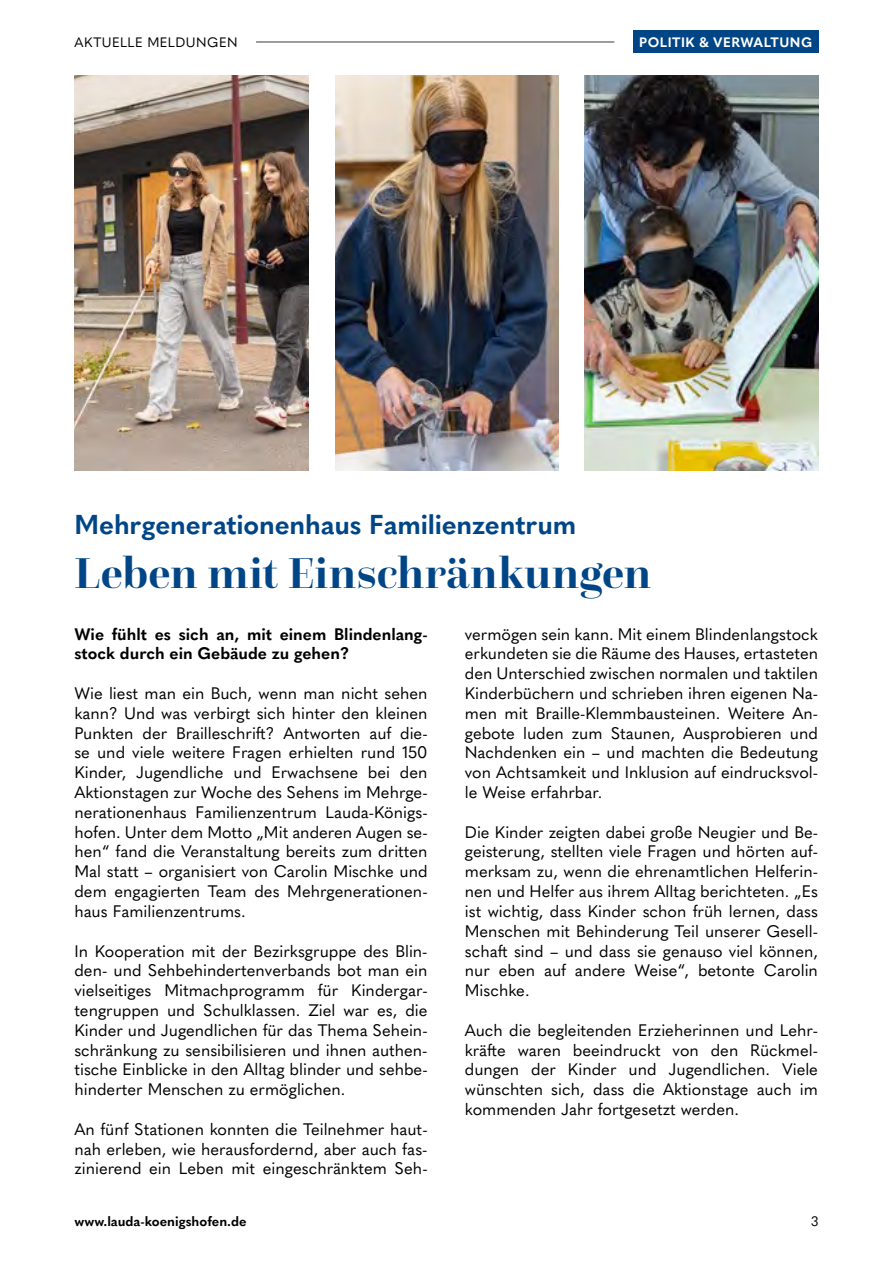
<style>
.page{position:relative;width:893px;height:1263px;background:#fff}
.page>*{position:absolute;margin:0;border:0;box-sizing:border-box;transform-origin:0 0}
.t1{font:700 45px "Questa Grande";letter-spacing:.015em;color:#004687}
.t2{font:700 27px "Quasimoda";letter-spacing:-.005em;color:#004687}
.t3{font:16.5px/19.8px "Quasimoda";color:#000;text-align:justify}
.t4{font:700 16.5px/19.8px "Quasimoda";color:#000}
.t5{font:700 13.5px "Quasimoda";color:#000}
.t6{font:13.5px "Quasimoda";letter-spacing:.04em;color:#000}
.t7{font:700 13.5px "Quasimoda";letter-spacing:.035em;color:#fff}
</style>
<div class="page">
<img style="left:75px;top:75px;width:234px;height:396px">
<img style="left:335px;top:75px;width:223px;height:396px">
<img style="left:585px;top:75px;width:234px;height:396px">
<div style="left:633px;top:31px;width:186px;height:22px;background:#004687"></div>
<hr style="left:256px;top:42px;width:358px;height:1px;background:#3c3c3b">
<p class="t6" style="left:74px;top:32px;width:165px">AKTUELLE MELDUNGEN</p>
<p class="t7" style="left:639px;top:32px;width:174px">POLITIK &amp; VERWALTUNG</p>
<h2 class="t2" style="left:74px;top:504px;width:503px">Mehrgenerationenhaus Familienzentrum</h2>
<h1 class="t1" style="left:74px;top:545px;width:578px">Leben mit Einschränkungen</h1>
<p class="t4" style="left:74px;top:623px;width:355px">Wie fühlt es sich an, mit einem Blindenlang&shy;stock durch ein Gebäude zu gehen?</p>
<p class="t3" style="left:74px;top:682px;width:355px">Wie liest man ein Buch, wenn man nicht sehen kann? Und was verbirgt sich hinter den kleinen Punkten der Brailleschrift? Antworten auf die&shy;se und viele weitere Fragen erhielten rund 150<br>Kinder, Jugendliche und Erwachsene bei den Aktionstagen zur Woche des Sehens im Mehrge&shy;nerationenhaus Familienzentrum Lauda-Königs&shy;hofen. Unter dem Motto „Mit anderen Augen se&shy;hen“ fand die Veranstaltung bereits zum dritten Mal statt – organisiert von Carolin Mischke und dem engagierten Team des Mehrgenerationen&shy;haus Familienzentrums.</p>
<p class="t3" style="left:74px;top:940px;width:355px">In Kooperation mit der Bezirksgruppe des Blin&shy;den- und Sehbehindertenverbands bot man ein vielseitiges Mitmachprogramm für Kindergar&shy;tengruppen und Schulklassen. Ziel war es, die Kinder und Jugendlichen für das Thema Sehein&shy;schränkung zu sensibilisieren und ihnen authen&shy;tische Einblicke in den Alltag blinder und sehbe&shy;hinderter Menschen zu ermöglichen.</p>
<p class="t3" style="left:74px;top:1118px;width:355px">An fünf Stationen konnten die Teilnehmer haut&shy;nah erleben, wie herausfordernd, aber auch fas&shy;zinierend ein Leben mit eingeschränktem Seh-</p>
<p class="t3" style="left:465px;top:623px;width:355px">vermögen sein kann. Mit einem Blindenlangstock erkundeten sie die Räume des Hauses, ertasteten den Unterschied zwischen normalen und taktilen Kinderbüchern und schrieben ihren eigenen Na&shy;men mit Braille-Klemmbausteinen. Weitere An&shy;gebote luden zum Staunen, Ausprobieren und Nachdenken ein – und machten die Bedeutung von Achtsamkeit und Inklusion auf eindrucksvol&shy;le Weise erfahrbar.</p>
<p class="t3" style="left:465px;top:821px;width:355px">Die Kinder zeigten dabei große Neugier und Be&shy;geisterung, stellten viele Fragen und hörten auf&shy;merksam zu, wenn die ehrenamtlichen Helferin&shy;nen und Helfer aus ihrem Alltag berichteten. „Es ist wichtig, dass Kinder schon früh lernen, dass Menschen mit Behinderung Teil unserer Gesell&shy;schaft sind – und dass sie genauso viel können, nur eben auf andere Weise“, betonte Carolin Mischke.</p>
<p class="t3" style="left:465px;top:1019px;width:355px">Auch die begleitenden Erzieherinnen und Lehr&shy;kräfte waren beeindruckt von den Rückmel&shy;dungen der Kinder und Jugendlichen. Viele wünschten sich, dass die Aktionstage auch im kommenden Jahr fortgesetzt werden.</p>
<p class="t5" style="left:74px;top:1210px;width:174px">www.lauda-koenigshofen.de</p>
<p class="t6" style="left:811px;top:1211px;width:9px">3</p>
</div>
